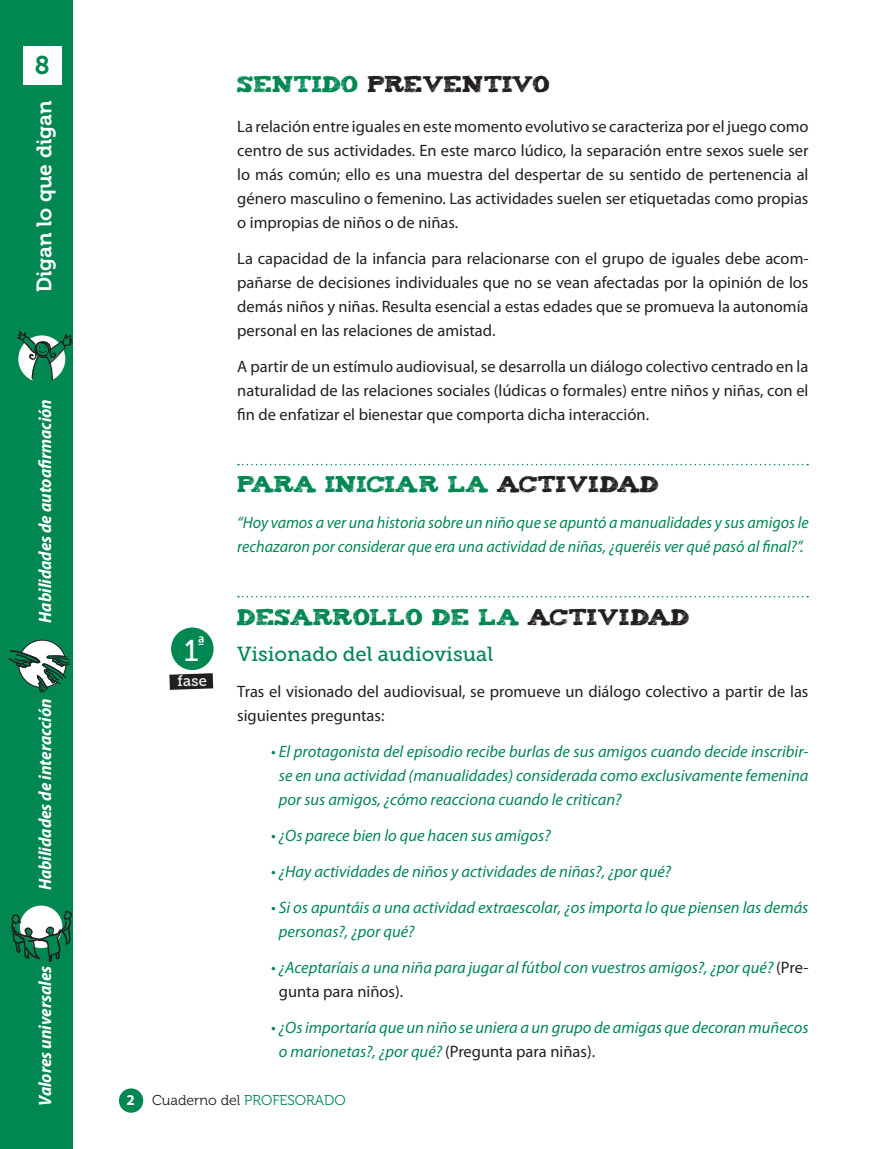
<style>
.page{position:relative;width:893px;height:1149px;background:#fff}
.page>*{position:absolute;margin:0;border:0;box-sizing:border-box;transform-origin:0 0}
.t1{font:30px "Museo Slab 500";color:#fff}
.t2{font:25.5px "Museo 700";color:#008752}
.t3{font:21px "Museo 700";color:#fff}
.t4{font:20.25px "Museo Slab 500";color:#008752}
.t5{font:18.75px "Tiza";color:#008752}
.t6{font:18.75px "Tiza";color:#231f20}
.t7{font:italic 700 semi-condensed 18px "Myriad Pro";color:#fff}
.t8{font:16.5px/24px "Myriad Pro";color:#231f20;text-align:justify}
.t9{font:italic 16.5px/24px "Myriad Pro";color:#008752}
.t10{font:15px "Museo Slab 500";color:#fff}
.t11{font:14.25px "Museo 300";color:#231f20}
.s1{color:#008752}
.s2{color:#231f20}
.s3{font-style:normal;color:#231f20}
.s4{font-family:"Myriad Pro";font-weight:700;font-size:15px;color:#fff}
</style>
<div class="page">
<div style="left:119px;top:1088px;width:24px;height:24px;background:#008752;border-radius:50%"></div>
<div style="left:171px;top:627px;width:43px;height:43px;background:#008752;border-radius:50%"></div>
<svg style="left:169px;top:673px;width:44px;height:16px"></svg>
<svg style="left:238px;top:463px;width:570px;height:2px"></svg>
<svg style="left:238px;top:596px;width:570px;height:1px"></svg>
<div style="left:0;top:0;width:72px;height:1148px;background:#008752"></div>
<div style="left:23px;top:46px;width:38px;height:38px;background:#fff"></div>
<svg style="left:8px;top:639px;width:63px;height:53px"></svg>
<svg style="left:20px;top:905px;width:42px;height:42px"></svg>
<svg style="left:11px;top:908px;width:62px;height:53px"></svg>
<svg style="left:17px;top:330px;width:56px;height:54px"></svg>
<h2 class="t2" style="left:35px;top:56px;width:16px">8</h2>
<p class="t3" style="left:36px;top:292px;width:193px;rotate:-90deg">Digan lo que digan</p>
<p class="t7" style="left:38px;top:622px;width:225px;rotate:-90deg">Habilidades de autoafirmación</p>
<p class="t7" style="left:38px;top:890px;width:193px;rotate:-90deg">Habilidades de interacción</p>
<p class="t7" style="left:38px;top:1105px;width:141px;rotate:-90deg">Valores universales</p>
<p class="t6" style="left:237px;top:78px;width:314px"><span class="s1">SENTIDO</span> PREVENTIVO</p>
<p class="t8" style="left:237px;top:116px;width:573px">La relación entre iguales en este momento evolutivo se caracteriza por el juego como centro de sus actividades. En este marco lúdico, la separación entre sexos suele ser lo más común; ello es una muestra del despertar de su sentido de pertenencia al género masculino o femenino. Las actividades suelen ser etiquetadas como propias o impropias de niños o de niñas.</p>
<p class="t8" style="left:237px;top:248px;width:573px">La capacidad de la infancia para relacionarse con el grupo de iguales debe acom&shy;pañarse de decisiones individuales que no se vean afectadas por la opinión de los demás niños y niñas. Resulta esencial a estas edades que se promueva la autonomía personal en las relaciones de amistad.</p>
<p class="t8" style="left:237px;top:356px;width:573px">A partir de un estímulo audiovisual, se desarrolla un diálogo colectivo centrado en la naturalidad de las relaciones sociales (lúdicas o formales) entre niños y niñas, con el fin de enfatizar el bienestar que comporta dicha interacción.</p>
<h1 class="t1" style="left:184px;top:638px;width:22px">1<sup>ª</sup></h1>
<p class="t10" style="left:177px;top:675px;width:31px;rotate:-2deg">fase</p>
<p class="t5" style="left:237px;top:478px;width:424px">PARA INICIAR LA <span class="s2">ACTIVIDAD</span></p>
<p class="t9" style="left:237px;top:512px;width:573px">“Hoy vamos a ver una historia sobre un niño que se apuntó a manualidades y sus amigos le rechazaron por considerar que era una actividad de niñas, ¿queréis ver qué pasó al final?”.</p>
<p class="t5" style="left:237px;top:610px;width:454px">DESARROLLO DE LA <span class="s2">ACTIVIDAD</span></p>
<p class="t4" style="left:237px;top:645px;width:257px">Visionado del audiovisual</p>
<p class="t8" style="left:237px;top:680px;width:573px">Tras el visionado del audiovisual, se promueve un diálogo colectivo a partir de las siguientes preguntas:</p>
<p class="t9" style="left:279px;top:740px;width:531px;text-align:justify;text-indent:-8px">• El protagonista del episodio recibe burlas de sus amigos cuando decide inscribir&shy;se en una actividad (manualidades) considerada como exclusivamente femenina por sus amigos, ¿cómo reacciona cuando le critican?</p>
<p class="t9" style="left:271px;top:824px;width:281px">• ¿Os parece bien lo que hacen sus amigos?</p>
<p class="t9" style="left:271px;top:860px;width:401px">• ¿Hay actividades de niños y actividades de niñas?, ¿por qué?</p>
<p class="t9" style="left:279px;top:896px;width:531px;text-indent:-8px">• Si os apuntáis a una actividad extraescolar, ¿os importa lo que piensen las demás personas?, ¿por qué?</p>
<p class="t9" style="left:279px;top:956px;width:531px;text-indent:-8px">• ¿Aceptaríais a una niña para jugar al fútbol con vuestros amigos?, ¿por qué? <span class="s3">(Pre&shy;gunta para niños).</span></p>
<p class="t9" style="left:279px;top:1016px;width:531px;text-indent:-8px">• ¿Os importaría que un niño se uniera a un grupo de amigas que decoran muñecos o marionetas?, ¿por qué? <span class="s3">(Pregunta para niñas).</span></p>
<p class="t11" style="left:126px;top:1094px;width:221px"><span class="s4">2</span> Cuaderno del <span class="s1">PROFESORADO</span></p>
</div>
